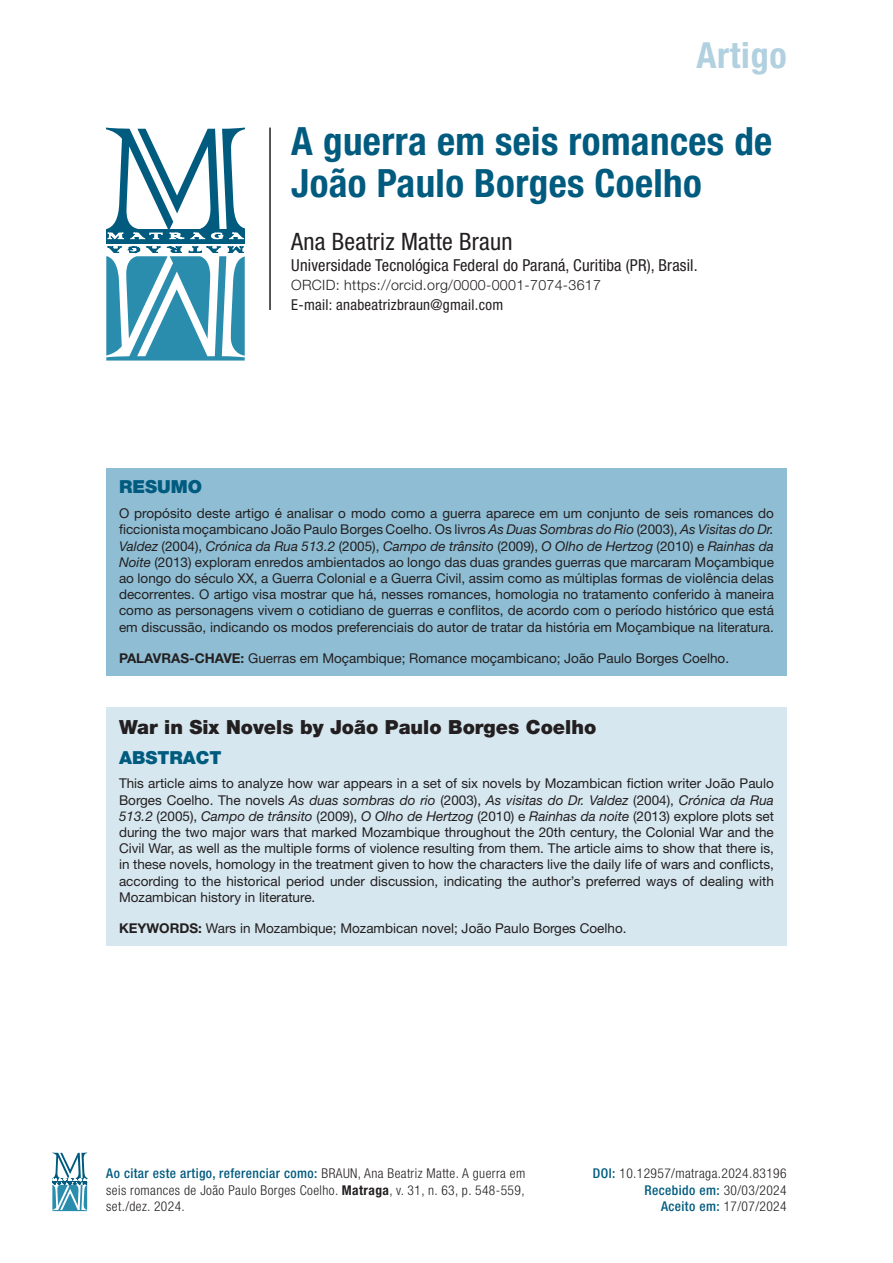
<style>
.page{position:relative;width:893px;height:1263px;background:#fff}
.page>*{position:absolute;margin:0;border:0;box-sizing:border-box;transform-origin:0 0}
.Titulo_do_artigo{font:700 condensed 39px/42px "Helvetica Neue LT Std";letter-spacing:.01em;color:#005b7f}
.t1{font:700 condensed 36px "Helvetica Neue LT Std";letter-spacing:.02em;color:#b1d0e0}
.Autor_artigo{font:condensed 24px "Helvetica Neue LT Std";letter-spacing:.01em;color:#231f20}
.Tit_Abstract___Resumo{font:900 19.5px "Helvetica Neue LT Std";color:#231f20}
.Retranca_Resumo___Abstract{font:900 18px "Helvetica Neue LT Std";color:#005b7f}
.Instituicao_autor{font:condensed 16.5px "Helvetica Neue LT Std";letter-spacing:.01em;color:#231f20}
.E-mail_autor{font:condensed 15px "Helvetica Neue LT Std";letter-spacing:.02em;color:#231f20}
.ORCID_autor{font:300 14.25px "Helvetica Neue LT Std";letter-spacing:.02em;color:#231f20}
.Resumo___Abstract{font:13.5px/16.2px "Helvetica Neue LT Std";color:#231f20;text-align:justify}
.Como_citar{font:300 condensed 13.5px/16.5px "Helvetica Neue LT Std";letter-spacing:.03em;color:#231f20;text-align:justify}
.DOI_rodape{font:300 condensed 13.5px "Helvetica Neue LT Std";letter-spacing:.03em;color:#231f20}
.Recebido_Aceito{font:500 condensed 13.5px "Helvetica Neue LT Std";letter-spacing:.03em;color:#005b7f}
.Recebido_Aceito-2{font:300 condensed 13.5px "Helvetica Neue LT Std";letter-spacing:.03em;color:#231f20}
.t2{font:10.65px "Colonna";letter-spacing:.29em;color:#fff;scale:2 1}
.t3{font:10.65px "Colonna";color:#005b7f;scale:2 1}
.t4{font:2.7px "Colonna";letter-spacing:.29em;color:#fff;scale:2 1}
.t5{font:2.7px "Colonna";color:#005b7f;scale:2 1}
.s1{font-style:italic}
.s2{font-weight:700}
.s3{font-weight:500;color:#005b7f}
.s4{font-weight:300;color:#231f20}
</style>
<div class="page">
<hr style="left:52px;top:1178px;width:35px;height:3px;background:#005b7f">
<svg style="left:52px;top:1185px;width:35px;height:26px"></svg>
<svg style="left:52px;top:1152px;width:35px;height:26px"></svg>
<div style="left:106px;top:229px;width:139px;height:14px;background:#005b7f"></div>
<svg style="left:106px;top:256px;width:139px;height:105px"></svg>
<svg style="left:106px;top:128px;width:139px;height:101px"></svg>
<hr style="left:269px;top:128px;width:2px;height:182px;background:#231f20">
<div style="left:106px;top:468px;width:681px;height:207px;background:#8fbed4"></div>
<div style="left:106px;top:707px;width:681px;height:239px;background:#d6e7ef"></div>
<p class="t2" style="left:107px;top:229px;width:70px">MATRAGA</p>
<p class="t3" style="left:122px;top:257px;width:9px;rotate:-180deg">A</p>
<p class="t3" style="left:161px;top:257px;width:18px;rotate:-180deg">A G</p>
<p class="t3" style="left:221px;top:257px;width:28px;rotate:-180deg">AT R</p>
<p class="t3" style="left:244px;top:257px;width:10px;rotate:-180deg">M</p>
<h2 class="t1" style="left:696px;top:34px;width:92px">Artigo</h2>
<p class="Titulo_do_artigo" style="left:291px;top:120px;width:482px">A guerra em seis romances de<br>João Paulo Borges Coelho</p>
<p class="Autor_artigo" style="left:291px;top:228px;width:223px">Ana Beatriz Matte Braun</p>
<p class="Instituicao_autor" style="left:291px;top:256px;width:408px">Universidade Tecnológica Federal do Paraná, Curitiba (PR), Brasil.</p>
<p class="ORCID_autor" style="left:291px;top:277px;width:311px">ORCID: https://orcid.org/0000-0001-7074-3617</p>
<p class="E-mail_autor" style="left:291px;top:296px;width:213px">E-mail: anabeatrizbraun@gmail.com</p>
<p class="Retranca_Resumo___Abstract" style="left:119px;top:476px;width:84px">RESUMO</p>
<p class="Resumo___Abstract" style="left:119px;top:505px;width:656px">O propósito deste artigo é analisar o modo como a guerra aparece em um conjunto de seis romances do ficcionista moçambicano João Paulo Borges Coelho. Os livros <span class="s1">As Duas Sombras do Rio</span> (2003), <span class="s1">As Visitas do Dr.<br>Valdez</span> (2004), <span class="s1">Crónica da Rua 513.2</span> (2005), <span class="s1">Campo de trânsito</span> (2009), <span class="s1">O Olho de Hertzog</span> (2010) e <span class="s1">Rainhas da Noite</span> (2013) exploram enredos ambientados ao longo das duas grandes guerras que marcaram Moçambique ao longo do século XX, a Guerra Colonial e a Guerra Civil, assim como as múltiplas formas de violência delas decorrentes. O artigo visa mostrar que há, nesses romances, homologia no tratamento conferido à maneira como as personagens vivem o cotidiano de guerras e conflitos, de acordo com o período histórico que está em discussão, indicando os modos preferenciais do autor de tratar da história em Moçambique na literatura.</p>
<p class="Resumo___Abstract" style="left:119px;top:650px;width:612px"><span class="s2">PALAVRAS-CHAVE:</span> Guerras em Moçambique; Romance moçambicano; João Paulo Borges Coelho.</p>
<p class="Tit_Abstract___Resumo" style="left:119px;top:715px;width:479px">War in Six Novels by João Paulo Borges Coelho</p>
<p class="Retranca_Resumo___Abstract" style="left:119px;top:747px;width:104px">ABSTRACT</p>
<p class="Resumo___Abstract" style="left:119px;top:775px;width:656px">This article aims to analyze how war appears in a set of six novels by Mozambican fiction writer João Paulo Borges Coelho. The novels <span class="s1">As duas sombras do rio</span> (2003), <span class="s1">As visitas do Dr. Valdez</span> (2004), <span class="s1">Crónica da Rua 513.2</span> (2005), <span class="s1">Campo de trânsito</span> (2009), <span class="s1">O Olho de Hertzog</span> (2010) e <span class="s1">Rainhas da noite</span> (2013) explore plots set during the two major wars that marked Mozambique throughout the 20th century, the Colonial War and the Civil War, as well as the multiple forms of violence resulting from them. The article aims to show that there is, in these novels, homology in the treatment given to how the characters live the daily life of wars and conflicts, according to the historical period under discussion, indicating the author’s preferred ways of dealing with Mozambican history in literature.</p>
<p class="Resumo___Abstract" style="left:119px;top:920px;width:509px"><span class="s2">KEYWORDS:</span> Wars in Mozambique; Mozambican novel; João Paulo Borges Coelho.</p>
<p class="t4" style="left:53px;top:1178px;width:19px">MATRAGA</p>
<p class="t5" style="left:56px;top:1185px;width:3px;rotate:-180deg">A</p>
<p class="t5" style="left:66px;top:1185px;width:6px;rotate:-180deg">A G</p>
<p class="t5" style="left:81px;top:1185px;width:8px;rotate:-180deg">AT R</p>
<p class="t5" style="left:87px;top:1185px;width:4px;rotate:-180deg">M</p>
<p class="Como_citar" style="left:106px;top:1165px;width:421px"><span class="s3">Ao citar este artigo, referenciar como:</span> BRAUN, Ana Beatriz Matte. A guerra em seis romances de João Paulo Borges Coelho. <span class="s2">Matraga</span>, v. 31, n. 63, p. 548-559, set./dez. 2024.</p>
<p class="DOI_rodape" style="left:593px;top:1165px;width:195px"><span class="s3">DOI:</span> 10.12957/matraga.2024.83196</p>
<p class="Recebido_Aceito" style="left:644px;top:1182px;width:144px">Recebido em: <span class="s4">30/03/2024</span></p>
<p class="Recebido_Aceito-2" style="left:661px;top:1198px;width:127px"><span class="s3">Aceito em:</span> 17/07/2024</p>
</div>
